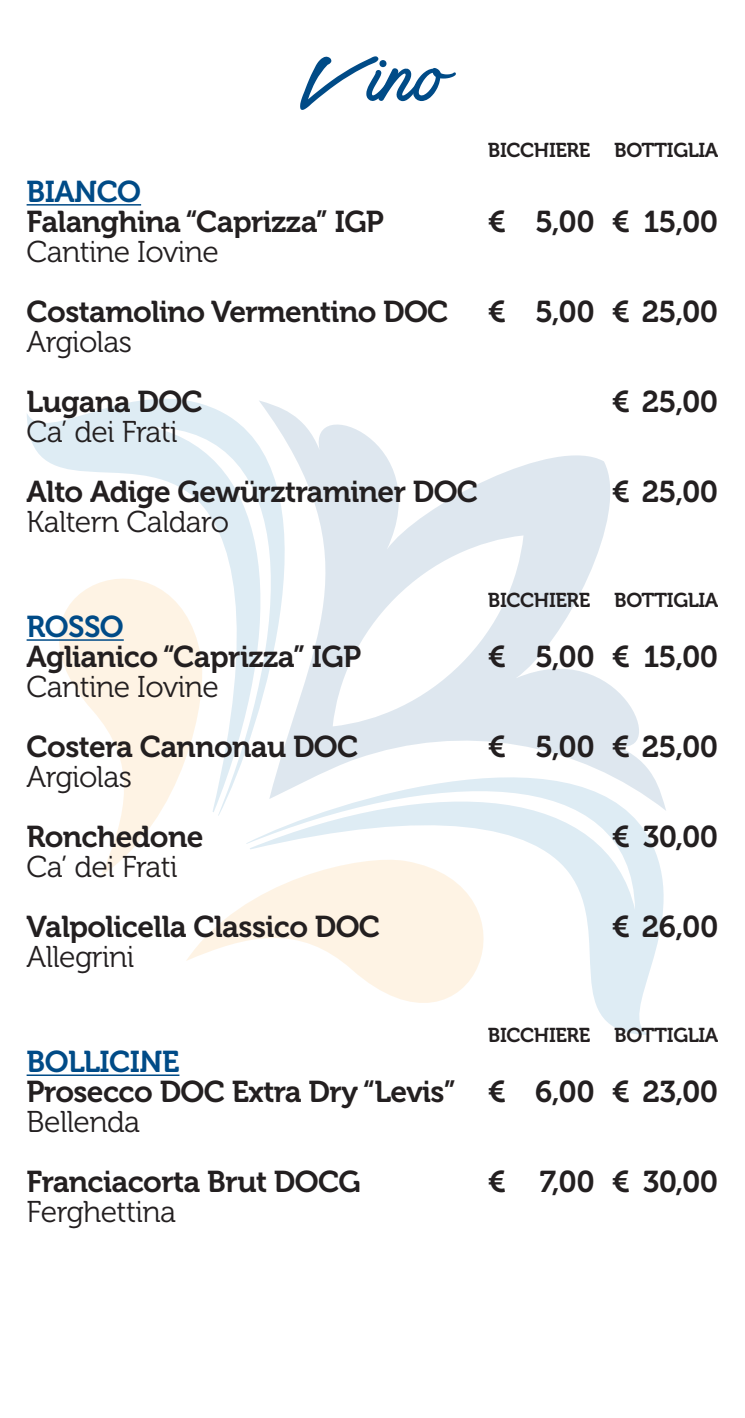
<style>
.page{position:relative;width:745px;height:1418px;background:#fff}
.page>*{position:absolute;margin:0;border:0;box-sizing:border-box;transform-origin:0 0}
.t1{font:75px "Actonia Hand PERSONALUSE";color:#004b87}
.t2{font:30px "Museo 700";letter-spacing:-.02em;color:#231f20}
.t3{font:30px "Museo 300";letter-spacing:-.02em;color:#231f20}
.t4{font:30px "Museo 700";letter-spacing:-.02em;color:#004b87}
.t5{font:20px "Museo 700";letter-spacing:-.02em;color:#231f20}
</style>
<div class="page">
<svg style="left:26px;top:639px;width:132px;height:237px"></svg>
<svg style="left:186px;top:904px;width:60px;height:57px"></svg>
<svg style="left:246px;top:811px;width:418px;height:224px"></svg>
<svg style="left:27px;top:399px;width:314px;height:416px"></svg>
<svg style="left:258px;top:399px;width:408px;height:412px"></svg>
<hr style="left:27px;top:204px;width:114px;height:1px;background:#004b87">
<hr style="left:27px;top:639px;width:97px;height:1px;background:#004b87">
<hr style="left:27px;top:1074px;width:152px;height:1px;background:#004b87">
<p class="t1" style="left:300px;top:41px;width:146px">Vino</p>
<p class="t5" style="left:487px;top:139px;width:232px">BICCHIERE BOTTIGLIA</p>
<p class="t4" style="left:27px;top:175px;width:116px">BIANCO</p>
<p class="t2" style="left:27px;top:205px;width:359px">Falanghina “Caprizza” IGP</p>
<p class="t2" style="left:487px;top:205px;width:232px">€ 5,00 € 15,00</p>
<p class="t3" style="left:27px;top:235px;width:194px">Cantine Iovine</p>
<p class="t2" style="left:27px;top:295px;width:423px">Costamolino Vermentino DOC</p>
<p class="t2" style="left:487px;top:295px;width:232px">€ 5,00 € 25,00</p>
<p class="t3" style="left:27px;top:325px;width:107px">Argiolas</p>
<p class="t2" style="left:27px;top:385px;width:178px">Lugana DOC</p>
<p class="t2" style="left:611px;top:385px;width:108px">€ 25,00</p>
<p class="t3" style="left:27px;top:415px;width:152px">Ca’ dei Frati</p>
<p class="t2" style="left:27px;top:475px;width:453px">Alto Adige Gewürztraminer DOC</p>
<p class="t2" style="left:611px;top:475px;width:108px">€ 25,00</p>
<p class="t3" style="left:27px;top:505px;width:204px">Kaltern Caldaro</p>
<p class="t5" style="left:487px;top:589px;width:232px">BICCHIERE BOTTIGLIA</p>
<p class="t4" style="left:27px;top:610px;width:99px">ROSSO</p>
<p class="t2" style="left:27px;top:640px;width:336px">Aglianico “Caprizza” IGP</p>
<p class="t2" style="left:487px;top:640px;width:232px">€ 5,00 € 15,00</p>
<p class="t3" style="left:27px;top:670px;width:194px">Cantine Iovine</p>
<p class="t2" style="left:27px;top:730px;width:333px">Costera Cannonau DOC</p>
<p class="t2" style="left:487px;top:730px;width:232px">€ 5,00 € 25,00</p>
<p class="t3" style="left:27px;top:760px;width:107px">Argiolas</p>
<p class="t2" style="left:27px;top:820px;width:178px">Ronchedone</p>
<p class="t2" style="left:611px;top:820px;width:108px">€ 30,00</p>
<p class="t3" style="left:27px;top:850px;width:152px">Ca’ dei Frati</p>
<p class="t2" style="left:27px;top:910px;width:355px">Valpolicella Classico DOC</p>
<p class="t2" style="left:611px;top:910px;width:108px">€ 26,00</p>
<p class="t3" style="left:27px;top:940px;width:109px">Allegrini</p>
<p class="t5" style="left:487px;top:1024px;width:232px">BICCHIERE BOTTIGLIA</p>
<p class="t4" style="left:27px;top:1045px;width:154px">BOLLICINE</p>
<p class="t2" style="left:27px;top:1075px;width:692px">Prosecco DOC Extra Dry “Levis” € 6,00 € 23,00</p>
<p class="t3" style="left:27px;top:1105px;width:115px">Bellenda</p>
<p class="t2" style="left:27px;top:1165px;width:335px">Franciacorta Brut DOCG</p>
<p class="t2" style="left:487px;top:1165px;width:232px">€ 7,00 € 30,00</p>
<p class="t3" style="left:27px;top:1195px;width:151px">Ferghettina</p>
</div>
